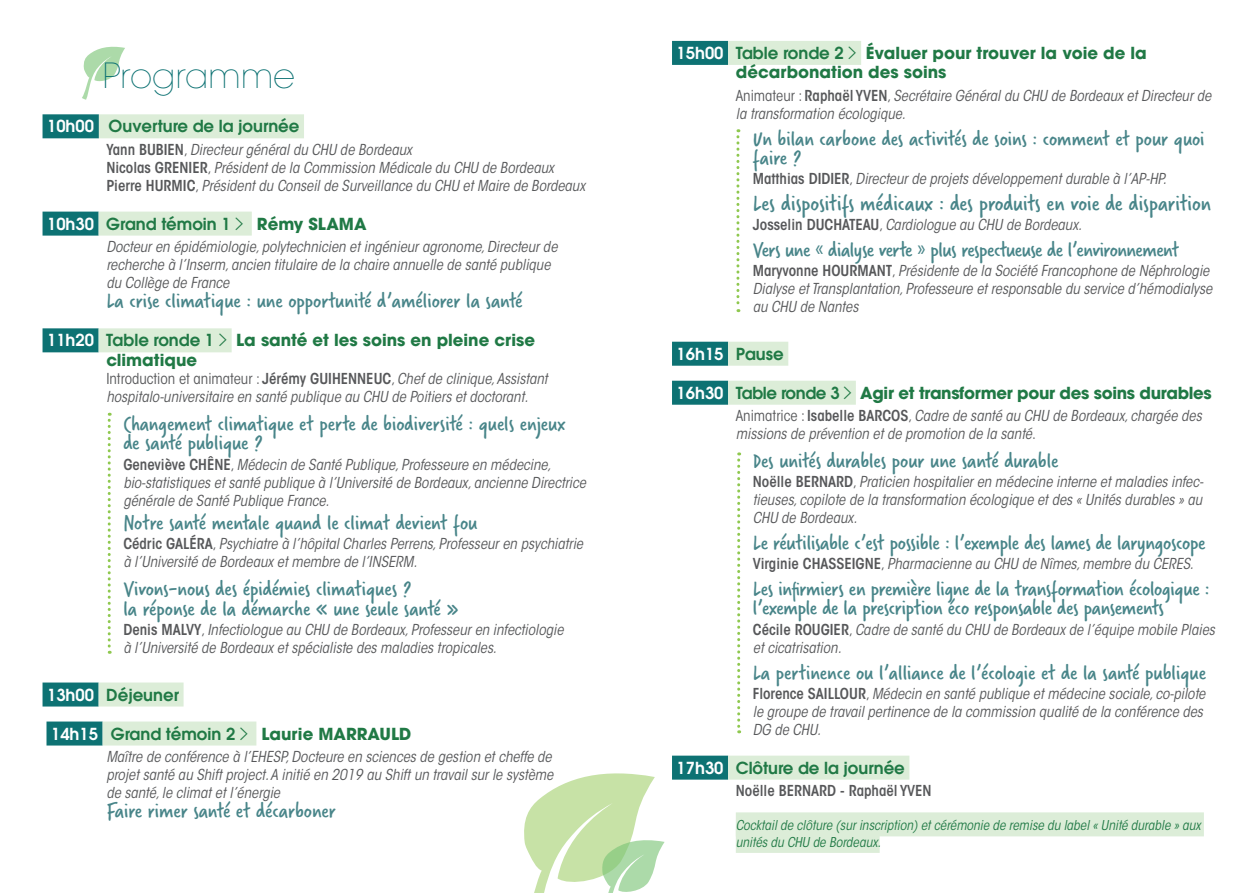
<style>
.page{position:relative;width:1259px;height:893px;background:#fff}
.page>*{position:absolute;margin:0;border:0;box-sizing:border-box;transform-origin:0 0}
.t1{font:200 34.5px "ITC Avant Garde Std";letter-spacing:-.005em;color:#0d7273}
.t2{font:24px "Verveine";color:#488589}
.t3{font:22.5px/19.5px "Verveine";letter-spacing:-.01em;color:#488589}
.t4{font:700 16.5px "ITC Avant Garde Std";color:#207945}
.t5{font:600 16.5px "ITC Avant Garde Std";color:#207945}
.t6{font:700 16.5px "ITC Avant Garde Std";letter-spacing:-.02em;color:#207945}
.t7{font:600 16.5px "ITC Avant Garde Std";color:#fff}
.t8{font:italic condensed 15px/18px "ITC Avant Garde Std";color:#57585a}
.t9{font:600 condensed 15px "ITC Avant Garde Std";color:#57585a}
.t10{font:italic condensed 13.5px/16.5px "ITC Avant Garde Std";color:#207945}
.s1{color:#fff}
.s2{font-weight:600;font-style:normal}
.s3{font-style:normal}
.s4{font-family:"Koz Go Pr 6 N";font-weight:400}
.s5{font-weight:700}
.s6{font-weight:600;color:#fff}
.s7{font-weight:600}
.s8{font-family:"ITC Avant Garde Std";font-stretch:condensed}
.s9{color:#207945}
</style>
<div class="page">
<div style="left:672px;top:41px;width:56px;height:24px;background:#0d7273"></div>
<div style="left:728px;top:41px;width:133px;height:24px;background:#dcedd8"></div>
<div style="left:672px;top:342px;width:56px;height:24px;background:#0d7273"></div>
<div style="left:728px;top:342px;width:60px;height:24px;background:#dcedd8"></div>
<div style="left:672px;top:381px;width:56px;height:24px;background:#0d7273"></div>
<div style="left:728px;top:381px;width:128px;height:24px;background:#dcedd8"></div>
<div style="left:672px;top:756px;width:56px;height:24px;background:#0d7273"></div>
<div style="left:728px;top:756px;width:181px;height:24px;background:#dcedd8"></div>
<div style="left:736px;top:812px;width:468px;height:24px;background:#dcedd8"></div>
<div style="left:736px;top:829px;width:143px;height:24px;background:#dcedd8"></div>
<svg style="left:737px;top:452px;width:3px;height:281px"></svg>
<svg style="left:736px;top:129px;width:3px;height:183px"></svg>
<svg style="left:524px;top:773px;width:140px;height:120px"></svg>
<div style="left:43px;top:114px;width:56px;height:24px;background:#0d7273"></div>
<div style="left:99px;top:114px;width:205px;height:24px;background:#dcedd8"></div>
<div style="left:43px;top:212px;width:56px;height:24px;background:#0d7273"></div>
<div style="left:99px;top:212px;width:153px;height:24px;background:#dcedd8"></div>
<div style="left:43px;top:328px;width:56px;height:24px;background:#0d7273"></div>
<div style="left:99px;top:328px;width:133px;height:24px;background:#dcedd8"></div>
<div style="left:43px;top:682px;width:56px;height:24px;background:#0d7273"></div>
<div style="left:99px;top:682px;width:85px;height:24px;background:#dcedd8"></div>
<div style="left:46px;top:721px;width:57px;height:24px;background:#0d7273"></div>
<div style="left:103px;top:721px;width:153px;height:24px;background:#dcedd8"></div>
<svg style="left:108px;top:413px;width:3px;height:241px"></svg>
<svg style="left:82px;top:46px;width:43px;height:54px"></svg>
<p class="t1" style="left:103px;top:55px;width:194px">Programme</p>
<p class="t5" style="left:47px;top:115px;width:254px"><span class="s1">10h00</span> Ouverture de la journée</p>
<p class="t8" style="left:106px;top:141px;width:307px"><span class="s2">Yann BUBIEN</span><span class="s3">,</span> Directeur général du CHU de Bordeaux</p>
<p class="t8" style="left:106px;top:159px;width:449px"><span class="s2">Nicolas GRENIER</span><span class="s3">,</span> Président de la Commission Médicale du CHU de Bordeaux</p>
<p class="t8" style="left:106px;top:177px;width:480px"><span class="s2">Pierre HURMIC</span><span class="s3">,</span> Président du Conseil de Surveillance du CHU et Maire de Bordeaux</p>
<p class="t5" style="left:47px;top:213px;width:321px"><span class="s1">10h30</span> Grand témoin 1 <span class="s4">&gt;</span> <span class="s5">Rémy SLAMA</span></p>
<p class="t8" style="left:106px;top:238px;width:453px">Docteur en épidémiologie, polytechnicien et ingénieur agronome, Directeur de recherche à l’Inserm, ancien titulaire de la chaire annuelle de santé publique du Collège de France</p>
<p class="t3" style="left:106px;top:291px;width:418px">La crise climatique : une opportunité d’améliorer la santé</p>
<p class="t4" style="left:47px;top:329px;width:489px"><span class="s6">11h20</span> <span class="s7">Table ronde 1</span> <span class="s4">&gt;</span> La santé et les soins en pleine crise</p>
<p class="t4" style="left:106px;top:349px;width:92px">climatique</p>
<p class="t8" style="left:106px;top:370px;width:443px"><span class="s3">Introduction et animateur :</span> <span class="s2">Jérémy GUIHENNEUC</span><span class="s3">,</span> Chef de clinique, Assistant hospitalo-universitaire en santé publique au CHU de Poitiers et doctorant.</p>
<p class="t3" style="left:123px;top:414px;width:444px">Changement climatique et perte de biodiversité : quels enjeux de santé publique ?</p>
<p class="t8" style="left:123px;top:455px;width:464px"><span class="s2">Geneviève CHÊNE</span><span class="s3">,</span> Médecin de Santé Publique, Professeure en médecine, bio-statistiques et santé publique à l’Université de Bordeaux, ancienne Directrice générale de Santé Publique France.</p>
<p class="t3" style="left:123px;top:513px;width:355px">Notre santé mentale quand le climat devient fou</p>
<p class="t8" style="left:123px;top:535px;width:461px"><span class="s2">Cédric GALÉRA</span><span class="s3">,</span> Psychiatre à l’hôpital Charles Perrens, Professeur en psychiatrie à l’Université de Bordeaux et membre de l’INSERM.</p>
<p class="t3" style="left:123px;top:579px;width:336px">Vivons-nous des épidémies climatiques ?<br>la réponse de la démarche « une seule santé »</p>
<p class="t8" style="left:123px;top:621px;width:442px"><span class="s2">Denis MALVY</span><span class="s3">,</span> Infectiologue au CHU de Bordeaux, Professeur en infectiologie à l’Université de Bordeaux et spécialiste des maladies tropicales.</p>
<p class="t5" style="left:47px;top:684px;width:133px"><span class="s1">13h00</span> Déjeuner</p>
<p class="t4" style="left:51px;top:722px;width:362px"><span class="s6">14h15</span> <span class="s7">Grand témoin 2</span> <span class="s4">&gt;</span> Laurie MARRAULD</p>
<p class="t8" style="left:106px;top:748px;width:448px;text-align:justify">Maître de conférence à l’EHESP, Docteure en sciences de gestion et cheffe de projet santé au Shift project. A initié en 2019 au Shift un travail sur le système de santé, le climat et l’énergie</p>
<p class="t3" style="left:106px;top:801px;width:231px">Faire rimer santé et décarboner</p>
<p class="t4" style="left:676px;top:42px;width:472px"><span class="s6">15h00</span> <span class="s7">Table ronde 2</span> <span class="s4">&gt;</span> Évaluer pour trouver la voie de la</p>
<p class="t4" style="left:736px;top:61px;width:212px">décarbonation des soins</p>
<p class="t8" style="left:736px;top:87px;width:477px"><span class="s3">Animateur :</span> <span class="s2">Raphaël YVEN</span><span class="s3">,</span> Secrétaire Général du CHU de Bordeaux et Directeur de la transformation écologique.</p>
<p class="t3" style="left:753px;top:129px;width:453px">Un bilan carbone des activités de soins : comment et pour quoi faire ?</p>
<p class="t8" style="left:753px;top:170px;width:415px"><span class="s2">Matthias DIDIER</span><span class="s3">,</span> Directeur de projets développement durable à l’AP-HP.</p>
<p class="t2" style="left:753px;top:187px;width:460px">Les dispositifs médicaux : des produits en voie de disparition</p>
<p class="t8" style="left:753px;top:216px;width:331px"><span class="s2">Josselin DUCHATEAU</span><span class="s3">,</span> Cardiologue au CHU de Bordeaux.</p>
<p class="t3" style="left:753px;top:240px;width:428px">Vers une <span class="s8">«</span> dialyse verte <span class="s8">»</span> plus respectueuse de l’environnement</p>
<p class="t8" style="left:753px;top:262px;width:461px"><span class="s2">Maryvonne HOURMANT</span><span class="s3">,</span> Présidente de la Société Francophone de Néphrologie<br>Dialyse et Transplantation, Professeure et responsable du service d’hémodialyse au CHU de Nantes</p>
<p class="t7" style="left:676px;top:343px;width:109px">16h15 <span class="s9">Pause</span></p>
<p class="t6" style="left:676px;top:382px;width:536px"><span class="s6">16h30</span> <span class="s7">Table ronde 3</span> <span class="s4">&gt;</span> Agir et transformer pour des soins durables</p>
<p class="t8" style="left:736px;top:407px;width:467px"><span class="s3">Animatrice :</span> <span class="s2">Isabelle BARCOS</span><span class="s3">,</span> Cadre de santé au CHU de Bordeaux, chargée des missions de prévention et de promotion de la santé<span class="s3">.</span></p>
<p class="t3" style="left:753px;top:451px;width:307px">Des unités durables pour une santé durable</p>
<p class="t8" style="left:753px;top:473px;width:452px;text-align:justify"><span class="s2">Noëlle BERNARD</span><span class="s3">,</span> Praticien hospitalier en médecine interne et maladies infec&shy;tieuses, copilote de la transformation écologique et des « Unités durables » au CHU de Bordeaux.</p>
<p class="t3" style="left:753px;top:533px;width:454px">Le réutilisable c’est possible : l’exemple des lames de laryngoscope</p>
<p class="t8" style="left:753px;top:555px;width:442px"><span class="s2">Virginie CHASSEIGNE</span><span class="s3">,</span> Pharmacienne au CHU de Nîmes, membre du CERES.</p>
<p class="t3" style="left:753px;top:579px;width:458px">Les infirmiers en première ligne de la transformation écologique : l’exemple de la prescription éco responsable des pansements</p>
<p class="t8" style="left:753px;top:621px;width:463px"><span class="s2">Cécile ROUGIER</span><span class="s3">,</span> Cadre de santé du CHU de Bordeaux de l’équipe mobile Plaies et cicatrisation.</p>
<p class="t3" style="left:753px;top:663px;width:455px">La pertinence ou l’alliance de l’écologie et de la santé publique</p>
<p class="t8" style="left:753px;top:685px;width:454px"><span class="s2">Florence SAILLOUR</span><span class="s3">,</span> Médecin en santé publique et médecine sociale, co-pilote le groupe de travail pertinence de la commission qualité de la conférence des<br>DG de CHU.</p>
<p class="t5" style="left:676px;top:757px;width:230px"><span class="s1">17h30</span> Clôture de la journée</p>
<p class="t9" style="left:736px;top:781px;width:197px">Noëlle BERNARD - Raphaël YVEN</p>
<p class="t10" style="left:736px;top:818px;width:466px">Cocktail de clôture (sur inscription) et cérémonie de remise du label « Unité durable » aux unités du CHU de Bordeaux.</p>
</div>
